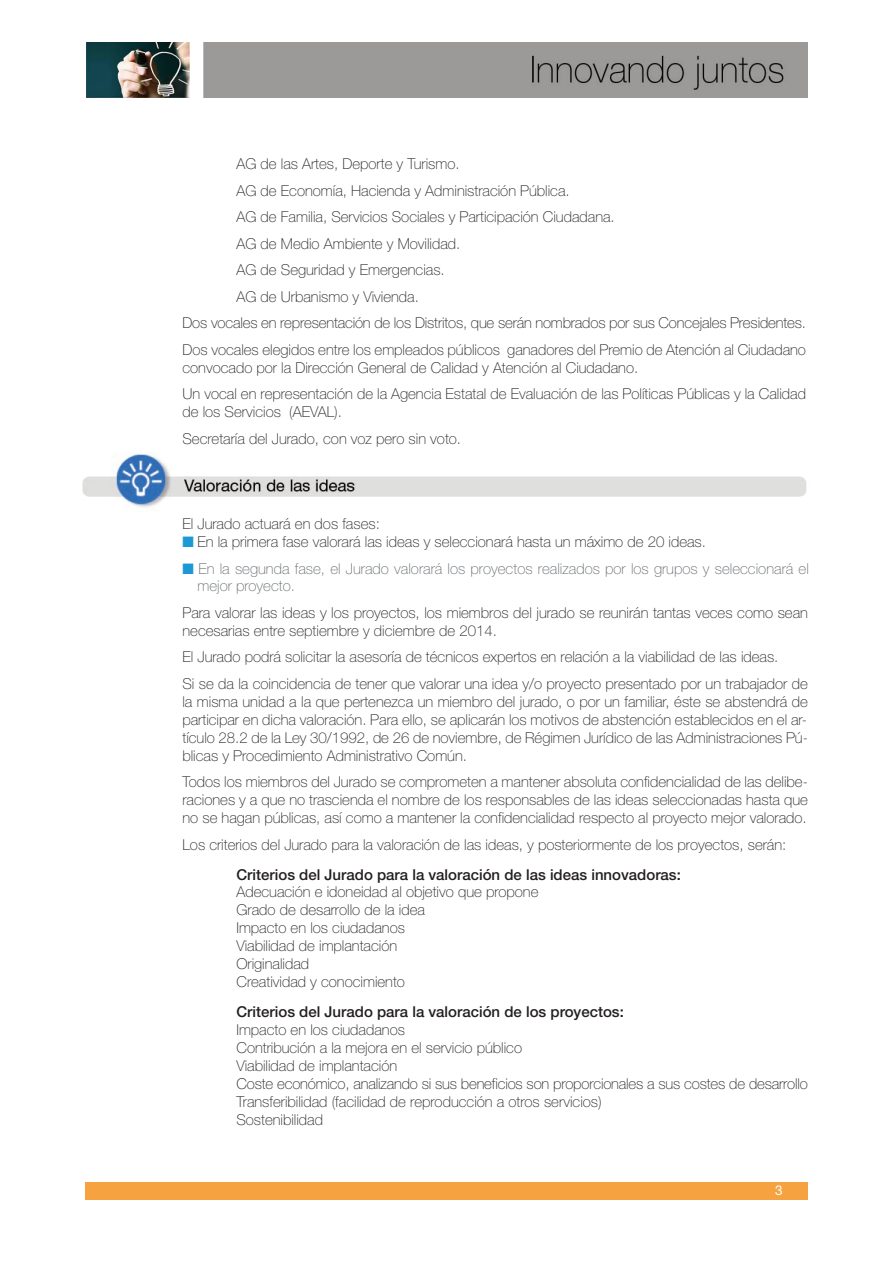
<style>
.page{position:relative;width:893px;height:1263px;background:#fff}
.page>*{position:absolute;margin:0;border:0;box-sizing:border-box;transform-origin:0 0}
.t1{font:100 15px/18px "Helvetica Neue";color:#231f20}
.t2{font:500 15px "Helvetica Neue";color:#231f20}
.t3{font:100 15px/17.2px "Helvetica Neue";color:#64696d}
.t4{font:13.5px "Helvetica Neue";color:#fff}
.s1{color:#1c98d5}
</style>
<div class="page">
<img style="left:87px;top:43px;width:721px;height:54px">
<div style="left:85px;top:1182px;width:723px;height:17px;background:#f6a241"></div>
<img style="left:82px;top:453px;width:725px;height:55px">
<p class="t1" style="left:236px;top:156px;width:225px">AG de las Artes, Deporte y Turismo.</p>
<p class="t1" style="left:236px;top:183px;width:335px">AG de Economía, Hacienda y Administración Pública.</p>
<p class="t1" style="left:236px;top:209px;width:380px">AG de Familia, Servicios Sociales y Participación Ciudadana.</p>
<p class="t1" style="left:236px;top:236px;width:225px">AG de Medio Ambiente y Movilidad.</p>
<p class="t1" style="left:236px;top:262px;width:210px">AG de Seguridad y Emergencias.</p>
<p class="t1" style="left:236px;top:289px;width:184px">AG de Urbanismo y Vivienda.</p>
<p class="t1" style="left:182px;top:315px;width:625px">Dos vocales en representación de los Distritos, que serán nombrados por sus Concejales Presidentes.</p>
<p class="t1" style="left:182px;top:342px;width:625px">Dos vocales elegidos entre los empleados públicos ganadores del Premio de Atención al Ciudadano</p>
<p class="t1" style="left:182px;top:355px;width:625px;line-height:26.5px">convocado por la Dirección General de Calidad y Atención al Ciudadano.<br>Un vocal en representación de la Agencia Estatal de Evaluación de las Políticas Públicas y la Calidad</p>
<p class="t1" style="left:182px;top:400px;width:280px;line-height:26.5px">de los Servicios (AEVAL).<br>Secretaría del Jurado, con voz pero sin voto.</p>
<p class="t1" style="left:182px;top:516px;width:199px">El Jurado actuará en dos fases:</p>
<p class="t1" style="left:182px;top:534px;width:525px"><span class="s1">■</span> En la primera fase valorará las ideas y seleccionará hasta un máximo de 20 ideas.</p>
<p class="t3" style="left:197px;top:561px;width:613px;text-indent:-15px"><span class="s1">■</span> En la segunda fase, el Jurado valorará los proyectos realizados por los grupos y seleccionará el mejor proyecto.</p>
<p class="t1" style="left:182px;top:605px;width:627px">Para valorar las ideas y los proyectos, los miembros del jurado se reunirán tantas veces como sean necesarias entre septiembre y diciembre de 2014.</p>
<p class="t1" style="left:182px;top:645px;width:627px;line-height:26.5px">El Jurado podrá solicitar la asesoría de técnicos expertos en relación a la viabilidad de las ideas.<br>Si se da la coincidencia de tener que valorar una idea y/o proyecto presentado por un trabajador de</p>
<p class="t1" style="left:182px;top:694px;width:627px;text-align:justify">la misma unidad a la que pertenezca un miembro del jurado, o por un familiar, éste se abstendrá de participar en dicha valoración. Para ello, se aplicarán los motivos de abstención establecidos en el ar&shy;tículo 28.2 de la Ley 30/1992, de 26 de noviembre, de Régimen Jurídico de las Administraciones Pú&shy;blicas y Procedimiento Administrativo Común.</p>
<p class="t1" style="left:182px;top:774px;width:627px;text-align:justify">Todos los miembros del Jurado se comprometen a mantener absoluta confidencialidad de las delibe&shy;raciones y a que no trascienda el nombre de los responsables de las ideas seleccionadas hasta que no se hagan públicas, así como a mantener la confidencialidad respecto al proyecto mejor valorado.</p>
<p class="t1" style="left:182px;top:837px;width:605px">Los criterios del Jurado para la valoración de las ideas, y posteriormente de los proyectos, serán:</p>
<p class="t2" style="left:236px;top:865px;width:446px">Criterios del Jurado para la valoración de las ideas innovadoras:</p>
<p class="t1" style="left:236px;top:884px;width:304px">Adecuación e idoneidad al objetivo que propone<br>Grado de desarrollo de la idea<br>Impacto en los ciudadanos<br>Viabilidad de implantación<br>Originalidad<br>Creatividad y conocimiento</p>
<p class="t2" style="left:236px;top:1003px;width:389px">Criterios del Jurado para la valoración de los proyectos:</p>
<p class="t1" style="left:236px;top:1021px;width:573px">Impacto en los ciudadanos<br>Contribución a la mejora en el servicio público<br>Viabilidad de implantación<br>Coste económico, analizando si sus beneficios son proporcionales a sus costes de desarrollo Transferibilidad (facilidad de reproducción a otros servicios)<br>Sostenibilidad</p>
<p class="t4" style="left:775px;top:1182px;width:9px">3</p>
</div>
